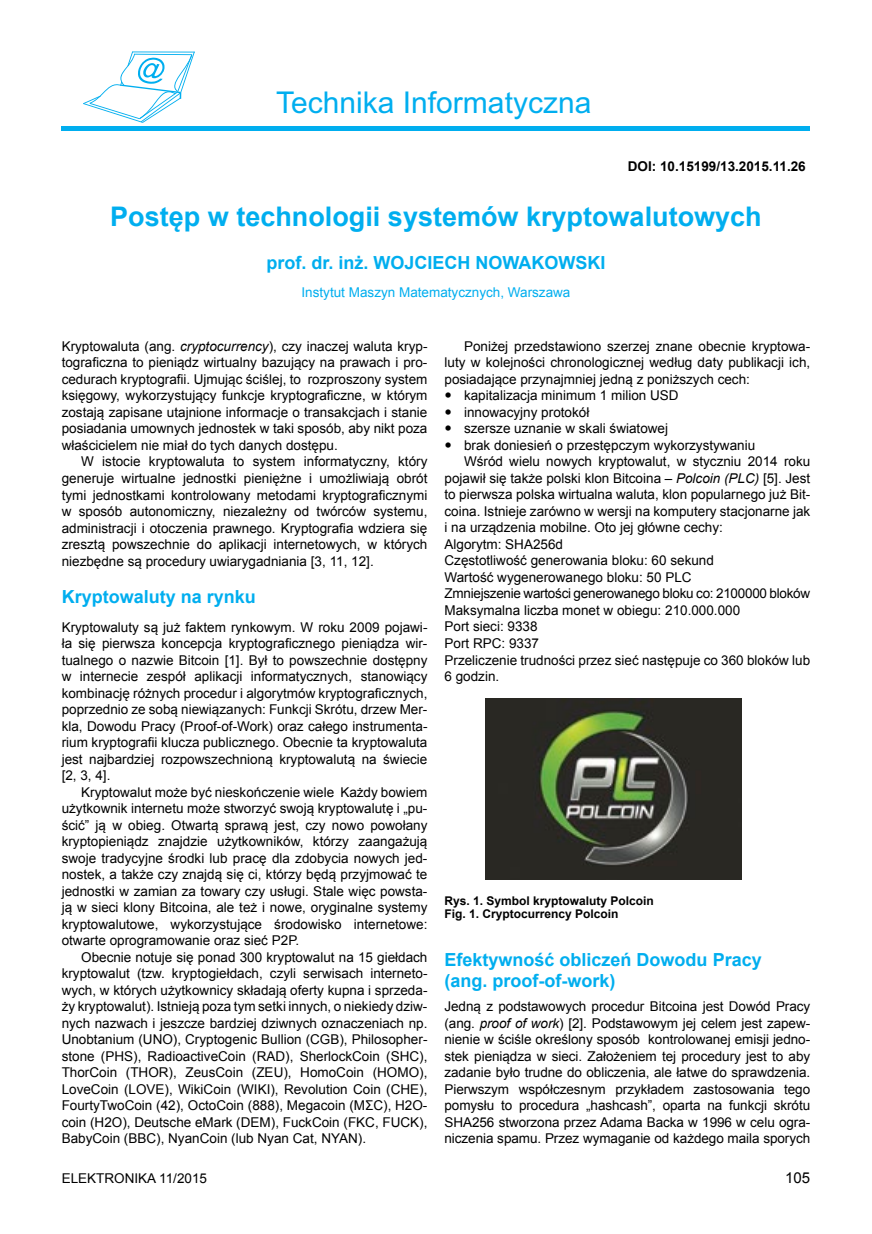
<style>
.page{position:relative;width:872px;height:1234px;background:#fff}
.page>*{position:absolute;margin:0;border:0;box-sizing:border-box;transform-origin:0 0}
.t1{font:30px "Arial";color:#00aeef}
.t2{font:700 27px "Arial";color:#00aeef}
.t3{font:700 18px/21px "Arial";color:#00aeef}
.t4{font:15px "Arial";color:#000}
.t5{font:13.5px/16.5px "Arial";color:#000;text-align:justify}
.t6{font:13.5px "Arial";letter-spacing:-.02em;color:#000}
.t7{font:13.5px "Arial";color:#00aeef}
.t8{font:700 13.5px "Arial";color:#000}
.t9{font:700 12px/13.5px "Arial";color:#000}
.s1{font-style:italic}
</style>
<div class="page">
<hr style="left:62px;top:127px;width:748px;height:4px;background:#00aeef">
<hr style="left:132px;top:51px;width:63px;height:1px;background:#00aeef">
<svg style="left:83px;top:52px;width:112px;height:71px"></svg>
<img style="left:486px;top:698px;width:256px;height:181px">
<h1 class="t1" style="left:276px;top:83px;width:317px">Technika Informatyczna</h1>
<p class="t8" style="left:628px;top:157px;width:179px">DOI: 10.15199/13.2015.11.26</p>
<h2 class="t2" style="left:110px;top:199px;width:653px">Postęp w technologii systemów kryptowalutowych</h2>
<h3 class="t3" style="left:266px;top:253px;width:137px">prof. dr. inż. Wojciech</h3>
<h3 class="t3" style="left:475px;top:253px;width:27px">Nowakowski</h3>
<p class="t7" style="left:301px;top:283px;width:270px">Instytut Maszyn Matematycznych, Warszawa</p>
<p class="t5" style="left:62px;top:338px;width:367px">Kryptowaluta (ang. <span class="s1">cryptocurrency</span>), czy inaczej waluta kryp&shy;tograficzna to pieniądz wirtualny bazujący na prawach i pro&shy;cedurach kryptografii. Ujmując ściślej, to rozproszony system księgowy, wykorzystujący funkcje kryptograficzne, w którym zostają zapisane utajnione informacje o transakcjach i stanie posiadania umownych jednostek w taki sposób, aby nikt poza właścicielem nie miał do tych danych dostępu.</p>
<p class="t5" style="left:62px;top:453px;width:367px;text-indent:20px">W istocie kryptowaluta to system informatyczny, który generuje wirtualne jednostki pieniężne i umożliwiają obrót tymi jednostkami kontrolowany metodami kryptograficznymi w sposób autonomiczny, niezależny od twórców systemu, administracji i otoczenia prawnego. Kryptografia wdziera się zresztą powszechnie do aplikacji internetowych, w których niezbędne są procedury uwiarygadniania [3, 11, 12].</p>
<h3 class="t3" style="left:62px;top:586px;width:196px">Kryptowaluty na rynku</h3>
<p class="t5" style="left:62px;top:618px;width:367px">Kryptowaluty są już faktem rynkowym. W roku 2009 pojawi&shy;ła się pierwsza koncepcja kryptograficznego pieniądza wir&shy;tualnego o nazwie Bitcoin [1]. Był to powszechnie dostępny w internecie zespół aplikacji informatycznych, stanowiący kombinację różnych procedur i algorytmów kryptograficznych, poprzednio ze sobą niewiązanych: Funkcji Skrótu, drzew Mer&shy;kla, Dowodu Pracy (Proof-of-Work) oraz całego instrumenta&shy;rium kryptografii klucza publicznego. Obecnie ta kryptowaluta jest najbardziej rozpowszechnioną kryptowalutą na świecie [2, 3, 4].</p>
<p class="t5" style="left:62px;top:783px;width:367px;text-indent:19px">Kryptowalut może być nieskończenie wiele Każdy bowiem użytkownik internetu może stworzyć swoją kryptowalutę i „pu&shy;ścić” ją w obieg. Otwartą sprawą jest, czy nowo powołany kryptopieniądz znajdzie użytkowników, którzy zaangażują swoje tradycyjne środki lub pracę dla zdobycia nowych jed&shy;nostek, a także czy znajdą się ci, którzy będą przyjmować te jednostki w zamian za towary czy usługi. Stale więc powsta&shy;ją w sieci klony Bitcoina, ale też i nowe, oryginalne systemy kryptowalutowe, wykorzystujące środowisko internetowe: otwarte oprogramowanie oraz sieć P2P.</p>
<p class="t5" style="left:62px;top:948px;width:367px;text-indent:19px">Obecnie notuje się ponad 300 kryptowalut na 15 giełdach kryptowalut (tzw. kryptogiełdach, czyli serwisach interneto&shy;wych, w których użytkownicy składają oferty kupna i sprzeda&shy;ży kryptowalut). Istnieją poza tym setki innych, o niekiedy dziw&shy;nych nazwach i jeszcze bardziej dziwnych oznaczeniach np.<br>Unobtanium (UNO), Cryptogenic Bullion (CGB), Philosopher&shy;stone (PHS), RadioactiveCoin (RAD), SherlockCoin (SHC), ThorCoin (THOR), ZeusCoin (ZEU), HomoCoin (HOMO), LoveCoin (LOVE), WikiCoin (WIKI), Revolution Coin (CHE), FourtyTwoCoin (42), OctoCoin (888), Megacoin (MΣC), H2O&shy;coin (H2O), Deutsche eMark (DEM), FuckCoin (FKC, FUCK), BabyCoin (BBC), NyanCoin (lub Nyan Cat, NYAN).</p>
<p class="t5" style="left:464px;top:338px;width:348px">Poniżej przedstawiono szerzej znane obecnie kryptowa-</p>
<p class="t5" style="left:444px;top:354px;width:367px">luty w kolejności chronologicznej według daty publikacji ich,</p>
<p class="t5" style="left:444px;top:371px;width:307px">posiadające przynajmniej jedną z poniższych cech:</p>
<p class="t5" style="left:464px;top:387px;width:216px">kapitalizacja minimum 1 milion USD</p>
<p class="t5" style="left:464px;top:404px;width:127px">innowacyjny protokół</p>
<p class="t5" style="left:464px;top:420px;width:206px">szersze uznanie w skali światowej</p>
<p class="t5" style="left:464px;top:437px;width:293px">brak doniesień o przestępczym wykorzystywaniu</p>
<p class="t5" style="left:464px;top:453px;width:348px">Wśród wielu nowych kryptowalut, w styczniu 2014 roku</p>
<p class="t5" style="left:444px;top:470px;width:367px">pojawił się także polski klon Bitcoina – <span class="s1">Polcoin (PLC)</span> [5]. Jest</p>
<p class="t5" style="left:444px;top:486px;width:367px">to pierwsza polska wirtualna waluta, klon popularnego już Bit-</p>
<p class="t5" style="left:444px;top:503px;width:367px">coina. Istnieje zarówno w wersji na komputery stacjonarne jak</p>
<p class="t5" style="left:444px;top:519px;width:280px">i na urządzenia mobilne. Oto jej główne cechy:</p>
<p class="t5" style="left:444px;top:536px;width:120px">Algorytm: SHA256d</p>
<p class="t5" style="left:444px;top:552px;width:271px">Częstotliwość generowania bloku: 60 sekund</p>
<p class="t5" style="left:444px;top:569px;width:249px">Wartość wygenerowanego bloku: 50 PLC</p>
<p class="t6" style="left:444px;top:584px;width:367px">Zmniejszenie wartości generowanego bloku co: 2100000 bloków</p>
<p class="t5" style="left:444px;top:602px;width:297px">Maksymalna liczba monet w obiegu: 210.000.000</p>
<p class="t5" style="left:444px;top:618px;width:95px">Port sieci: 9338</p>
<p class="t5" style="left:444px;top:635px;width:96px">Port RPC: 9337</p>
<p class="t5" style="left:444px;top:651px;width:367px">Przeliczenie trudności przez sieć następuje co 360 bloków lub</p>
<p class="t5" style="left:444px;top:668px;width:56px">6 godzin.</p>
<p class="t9" style="left:444px;top:893px;width:211px">Rys. 1. Symbol kryptowaluty Polcoin<br>Fig. 1. Cryptocurrency Polcoin</p>
<h3 class="t3" style="left:444px;top:949px;width:319px">Efektywność obliczeń Dowodu Pracy (ang. proof-of-work)</h3>
<p class="t5" style="left:444px;top:998px;width:367px">Jedną z podstawowych procedur Bitcoina jest Dowód Pracy (ang. <span class="s1">proof of work</span>) [2]. Podstawowym jej celem jest zapew&shy;nienie w ściśle określony sposób kontrolowanej emisji jedno&shy;stek pieniądza w sieci. Założeniem tej procedury jest to aby zadanie było trudne do obliczenia, ale łatwe do sprawdzenia.<br>Pierwszym współczesnym przykładem zastosowania tego pomysłu to procedura „hashcash”, oparta na funkcji skrótu SHA256 stworzona przez Adama Backa w 1996 w celu ogra&shy;niczenia spamu. Przez wymaganie od każdego maila sporych</p>
<p class="t5" style="left:62px;top:1169px;width:147px">Elektronika 11/2015</p>
<p class="t4" style="left:785px;top:1167px;width:27px">105</p>
</div>
